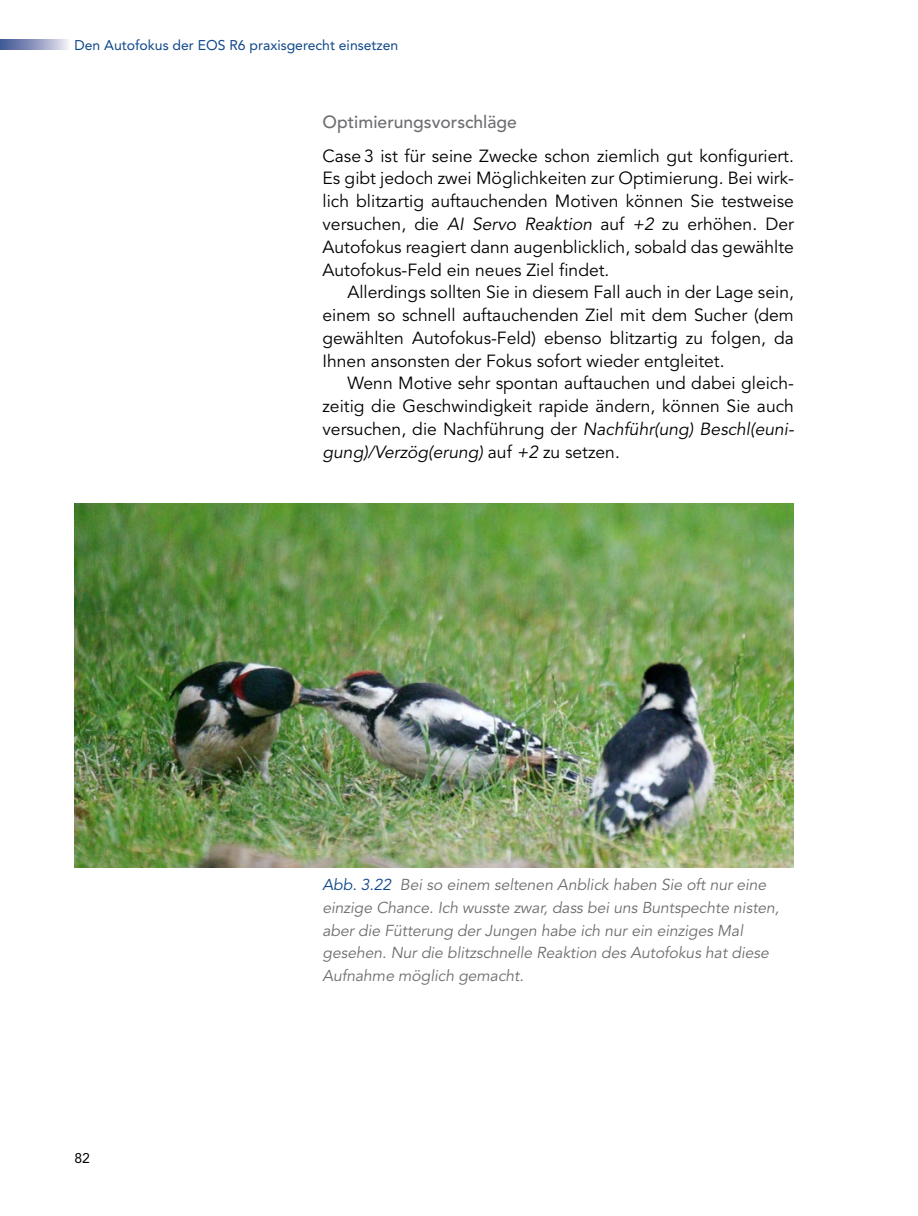
<style>
.page{position:relative;width:918px;height:1216px;background:#fff}
.page>*{position:absolute;margin:0;border:0;box-sizing:border-box;transform-origin:0 0}
.Fließtext_mit_Einzug{font:17.5px/22.8px "Avenir LT Pro";color:#000;text-align:justify}
.Fließtext_Anfang{font:17.5px/22.8px "Avenir LT Pro";color:#000;text-align:justify}
.Überschrift_Ebene_3{font:500 17.5px "Avenir LT Pro";color:#6d6e71}
.t1{font:italic 15.75px/22.8px "Avenir LT Pro";letter-spacing:-.005em;color:#6d6e71}
.t2{font:14px "Avenir LT Pro";color:#0d4689}
.t3{font:14px "Avenir LT Pro";color:#000}
.s1{font-style:italic}
.s2{color:#0d4689}
</style>
<div class="page">
<svg style="left:0;top:40px;width:68px;height:10px"></svg>
<img style="left:74px;top:503px;width:720px;height:364px">
<p class="t2" style="left:74px;top:36px;width:325px">Den Autofokus der EOS R6 praxisgerecht einsetzen</p>
<p class="Überschrift_Ebene_3" style="left:322px;top:111px;width:196px">Optimierungsvorschläge</p>
<p class="Fließtext_Anfang" style="left:322px;top:145px;width:473px">Case 3 ist für seine Zwecke schon ziemlich gut konfiguriert.<br>Es gibt jedoch zwei Möglichkeiten zur Optimierung. Bei wirk&shy;lich blitzartig auftauchenden Motiven können Sie testweise versuchen, die <span class="s1">AI Servo Reaktion</span> auf <span class="s1">+2</span> zu erhöhen. Der Autofokus reagiert dann augenblicklich, sobald das gewählte Autofokus-Feld ein neues Ziel findet.</p>
<p class="Fließtext_mit_Einzug" style="left:322px;top:281px;width:473px;text-indent:25px">Allerdings sollten Sie in diesem Fall auch in der Lage sein, einem so schnell auftauchenden Ziel mit dem Sucher (dem gewählten Autofokus-Feld) ebenso blitzartig zu folgen, da Ihnen ansonsten der Fokus sofort wieder entgleitet.</p>
<p class="Fließtext_mit_Einzug" style="left:322px;top:372px;width:473px;text-indent:25px">Wenn Motive sehr spontan auftauchen und dabei gleich&shy;zeitig die Geschwindigkeit rapide ändern, können Sie auch versuchen, die Nachführung der <span class="s1">Nachführ(ung) Beschl(euni&shy;gung)/Verzög(erung)</span> auf <span class="s1">+2</span> zu setzen.</p>
<p class="t3" style="left:74px;top:1149px;width:17px">82</p>
<p class="t1" style="left:322px;top:873px;width:458px"><span class="s2">Abb. 3.22</span> Bei so einem seltenen Anblick haben Sie oft nur eine einzige Chance. Ich wusste zwar, dass bei uns Buntspechte nisten, aber die Fütterung der Jungen habe ich nur ein einziges Mal gesehen. Nur die blitzschnelle Reaktion des Autofokus hat diese Aufnahme möglich gemacht.</p>
</div>
